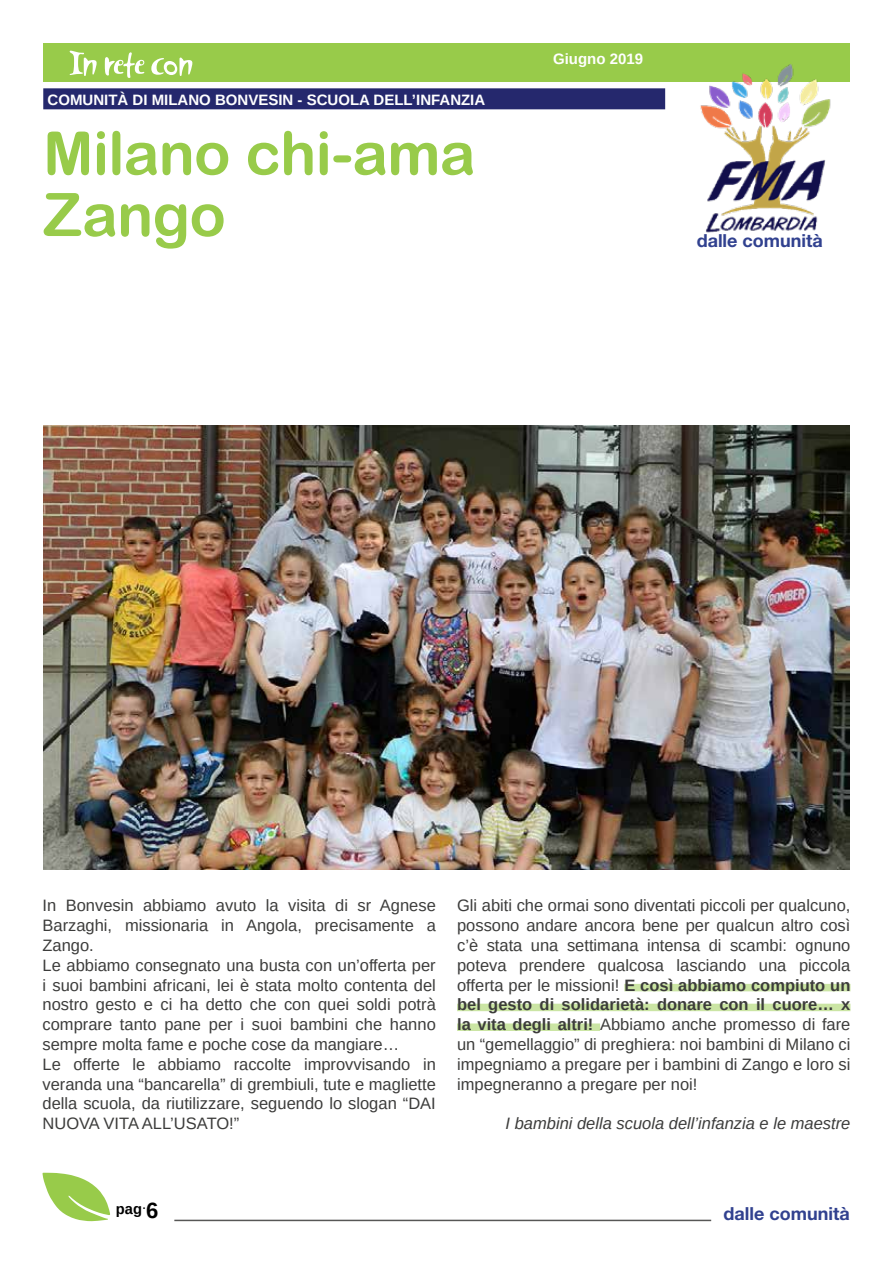
<style>
.page{position:relative;width:893px;height:1263px;background:#fff}
.page>*{position:absolute;margin:0;border:0;box-sizing:border-box;transform-origin:0 0}
.t1{font:60px/61.5px "Arial Rounded MT Bold";letter-spacing:-.01em;color:#98cb4a}
.t2{font:700 18px "Helvetica Neue LT Std";color:#31418f}
.t3{font:16.5px/19.8px "Arimo";color:#3c3c3b}
.t4{font:italic 16.5px "Arimo";color:#3c3c3b}
.t5{font:700 15px "Arimo";color:#fff}
.t6{font:700 14.7px "Arimo";color:#000}
.s1{font-weight:700}
.s2{font-size:22.05px}
</style>
<div class="page">
<div style="left:43px;top:43px;width:807px;height:39px;background:#98cb4a"></div>
<svg style="left:70px;top:51px;width:122px;height:27px"></svg>
<svg style="left:42px;top:1173px;width:68px;height:48px"></svg>
<hr style="left:174px;top:1220px;width:537px;height:1px;background:#575756">
<img style="left:700px;top:64px;width:131px;height:169px">
<div style="left:43px;top:88px;width:622px;height:21px;background:#25286d"></div>
<div style="left:624px;top:984px;width:226px;height:7px;background:#cbe5a4"></div>
<div style="left:457px;top:1004px;width:393px;height:7px;background:#cbe5a4"></div>
<div style="left:457px;top:1023px;width:143px;height:8px;background:#cbe5a4"></div>
<img style="left:43px;top:425px;width:807px;height:445px">
<p class="t5" style="left:48px;top:89px;width:439px">COMUNITÀ DI MILANO BONVESIN - SCUOLA DELL’INFANZIA</p>
<h1 class="t1" style="left:43px;top:122px;width:434px">Milano chi-ama<br>Zango</h1>
<p class="t5" style="left:553px;top:49px;width:92px">Giugno 2019</p>
<p class="t5" style="left:552px;top:52px;width:93px">Ottobre 2016</p>
<p class="t2" style="left:697px;top:229px;width:128px">dalle comunità</p>
<p class="t3" style="left:43px;top:896px;width:395px">In Bonvesin abbiamo avuto la visita di sr Agnese Barzaghi, missionaria in Angola, precisamente a Zango.<br>Le abbiamo consegnato una busta con un’offerta per i suoi bambini africani, lei è stata molto contenta del nostro gesto e ci ha detto che con quei soldi potrà comprare tanto pane per i suoi bambini che hanno sempre molta fame e poche cose da mangiare…<br>Le offerte le abbiamo raccolte improvvisando in veranda una “bancarella” di grembiuli, tute e magliette della scuola, da riutilizzare, seguendo lo slogan “DAI NUOVA VITA ALL’USATO!”</p>
<p class="t3" style="left:457px;top:896px;width:395px;text-align:justify">Gli abiti che ormai sono diventati piccoli per qualcuno, possono andare ancora bene per qualcun altro così c’è stata una settimana intensa di scambi: ognuno poteva prendere qualcosa lasciando una piccola offerta per le missioni! <span class="s1">E così abbiamo compiuto un bel gesto di solidarietà: donare con il cuore… x la vita degli altri!</span> Abbiamo anche promesso di fare un “gemellaggio” di preghiera: noi bambini di Milano ci impegniamo a pregare per i bambini di Zango e loro si impegneranno a pregare per noi!</p>
<p class="t4" style="left:506px;top:1112px;width:346px">I bambini della scuola dell’infanzia e le maestre</p>
<p class="t6" style="left:116px;top:1198px;width:44px">pag<sup>.</sup><span class="s2">6</span></p>
<p class="t2" style="left:723px;top:1203px;width:128px">dalle comunità</p>
</div>
